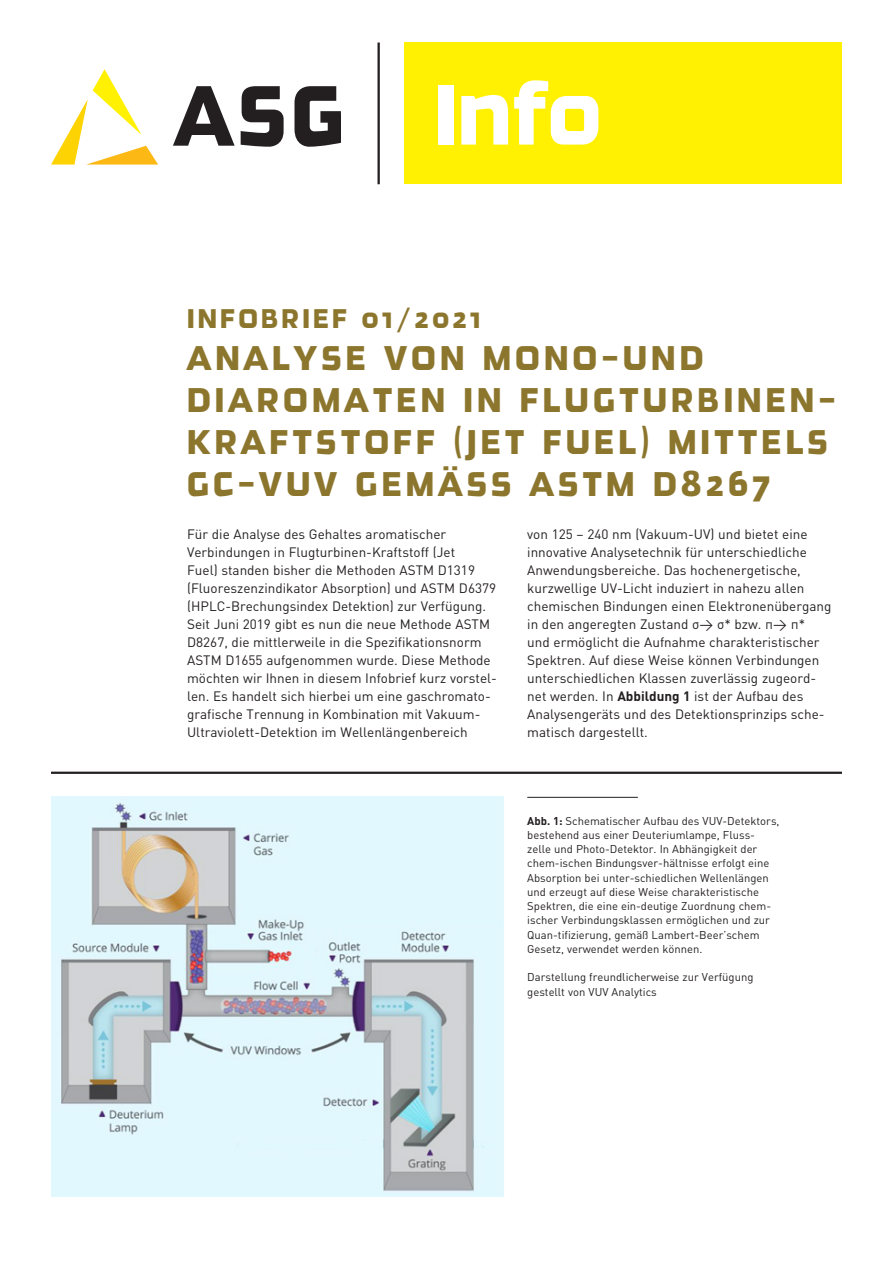
<style>
.page{position:relative;width:893px;height:1263px;background:#fff}
.page>*{position:absolute;margin:0;border:0;box-sizing:border-box;transform-origin:0 0}
.t1{font:100.5px "Ginger";color:#fff}
.t2{font:40.5px/42.2px "Ginger";letter-spacing:.1em;color:#8c762d}
.t3{font:31.95px "Ginger";letter-spacing:.1em;color:#8c762d}
.t4{font:13.5px/18px "DIN Pro";color:#231f20}
.t5{font:11.25px/14.2px "DIN Pro";color:#231f20}
.s1{font-weight:700}
</style>
<div class="page">
<img style="left:51px;top:797px;width:453px;height:399px">
<div style="left:404px;top:43px;width:438px;height:141px;background:#fff101"></div>
<hr style="left:377px;top:43px;width:3px;height:141px;background:#231f20">
<svg style="left:51px;top:69px;width:107px;height:96px"></svg>
<svg style="left:173px;top:86px;width:168px;height:61px"></svg>
<hr style="left:51px;top:772px;width:791px;height:2px;background:#231f20">
<hr style="left:527px;top:797px;width:111px;height:1px;background:#231f20">
<h1 class="t1" style="left:434px;top:63px;width:170px">Info</h1>
<h3 class="t3" style="left:187px;top:302px;width:295px">INFOBRIEF 01/2021</h3>
<h2 class="t2" style="left:187px;top:336px;width:650px">ANALYSE VON MONO-UND<br>DIAROMATEN IN FLUGTURBINEN-<br>KRAFTSTOFF (JET FUEL) MITTELS<br>GC-VUV GEMÄSS ASTM D8267</h2>
<p class="t4" style="left:187px;top:524px;width:311px">Für die Analyse des Gehaltes aromatischer Verbindungen in Flugturbinen-Kraftstoff (Jet<br>Fuel) standen bisher die Methoden ASTM D1319 (Fluoreszenzindikator Absorption) und ASTM D6379 (HPLC-Brechungsindex Detektion) zur Verfügung.<br>Seit Juni 2019 gibt es nun die neue Methode ASTM D8267, die mittlerweile in die Spezifikationsnorm ASTM D1655 aufgenommen wurde. Diese Methode möchten wir Ihnen in diesem Infobrief kurz vorstel&shy;len. Es handelt sich hierbei um eine gaschromato&shy;grafische Trennung in Kombination mit Vakuum-Ultraviolett-Detektion im Wellenlängenbereich</p>
<p class="t4" style="left:527px;top:524px;width:306px">von 125 – 240 nm (Vakuum-UV) und bietet eine innovative Analysetechnik für unterschiedliche Anwendungsbereiche. Das hochenergetische, kurzwellige UV-Licht induziert in nahezu allen chemischen Bindungen einen Elektronenübergang in den angeregten Zustand σ→ σ* bzw. π→ π*<br>und ermöglicht die Aufnahme charakteristischer Spektren. Auf diese Weise können Verbindungen unterschiedlichen Klassen zuverlässig zugeord&shy;net werden. In <span class="s1">Abbildung 1</span> ist der Aufbau des Analysengeräts und des Detektionsprinzips sche&shy;matisch dargestellt.</p>
<p class="t5" style="left:527px;top:813px;width:254px"><span class="s1">Abb. 1:</span> Schematischer Aufbau des VUV-Detektors, bestehend aus einer Deuteriumlampe, Fluss&shy;zelle und Photo-Detektor. In Abhängigkeit der chem-ischen Bindungsver-hältnisse erfolgt eine Absorption bei unter-schiedlichen Wellenlängen und erzeugt auf diese Weise charakteristische Spektren, die eine ein-deutige Zuordnung chem&shy;ischer Verbindungsklassen ermöglichen und zur Quan-tifizierung, gemäß Lambert-Beer’schem Gesetz, verwendet werden können.</p>
<p class="t5" style="left:527px;top:970px;width:228px">Darstellung freundlicherweise zur Verfügung gestellt von VUV Analytics</p>
</div>
